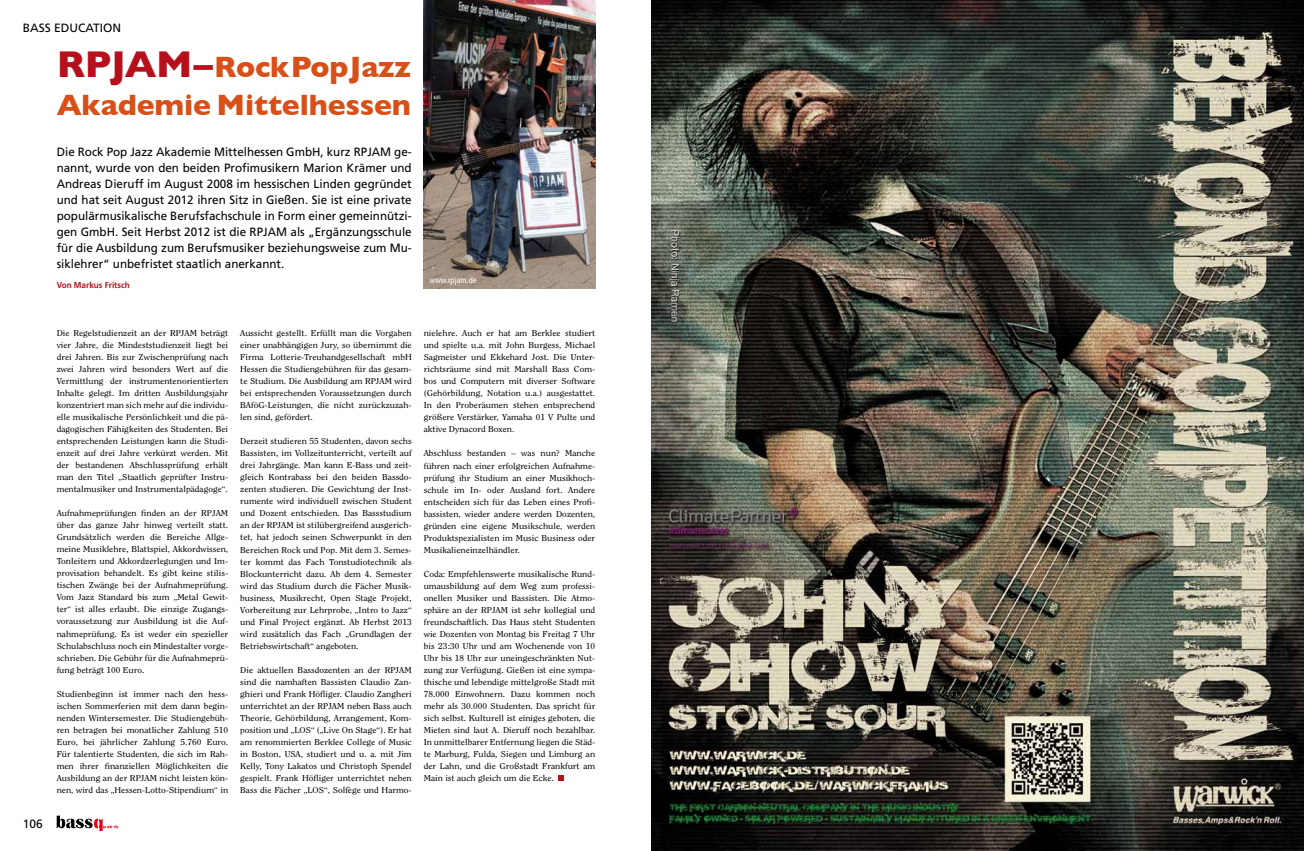
<style>
.page{position:relative;width:1304px;height:851px;background:#fff}
.page>*{position:absolute;margin:0;border:0;box-sizing:border-box;transform-origin:0 0}
.t1{font:700 30px/38px "Gill Sans";letter-spacing:-.005em;color:#d85017}
.t2{font:12px/16px "Frutiger";color:#000;text-align:justify}
.t3{font:8.5px/12px "Clearface Std";color:#000;text-align:justify;scale:1.1 1}
.t4{font:700 8.5px "Frutiger";color:#b6101d;scale:.96 1}
.t5{font:condensed 8.5px "Frutiger LT Std";color:#fff}
.s1{font-size:38px;color:#b6101d}
</style>
<div class="page">
<svg style="left:57px;top:815px;width:62px;height:15px"></svg>
<img style="left:424px;top:0;width:171px;height:288px">
<svg style="left:558px;top:775px;width:6px;height:5px"></svg>
<img style="left:652px;top:0;width:652px;height:850px">
<h2 class="t2" style="left:23px;top:20px;width:100px">BASS EDUCATION</h2>
<h1 class="t1" style="left:57px;top:48px;width:356px"><span class="s1">RPJAM –</span>Rock Pop Jazz<br>Akademie Mittelhessen</h1>
<p class="t2" style="left:57px;top:143px;width:357px">Die Rock Pop Jazz Akademie Mittelhessen GmbH, kurz RPJAM ge&shy;nannt, wurde von den beiden Profimusikern Marion Krämer und Andreas Dieruff im August 2008 im hessischen Linden gegründet und hat seit August 2012 ihren Sitz in Gießen. Sie ist eine private populärmusikalische Berufsfachschule in Form einer gemeinnützi&shy;gen GmbH. Seit Herbst 2012 ist die RPJAM als „Ergänzungsschule für die Ausbildung zum Berufsmusiker beziehungsweise zum Mu&shy;siklehrer“ unbefristet staatlich anerkannt.</p>
<p class="t4" style="left:57px;top:280px;width:78px">Von Markus Fritsch</p>
<p class="t5" style="left:429px;top:275px;width:49px">www.rpjam.de</p>
<h2 class="t2" style="left:23px;top:815px;width:22px">106</h2>
<p class="t3" style="left:57px;top:327px;width:157px">Die Regelstudienzeit an der RPJAM beträgt vier Jahre, die Mindeststudienzeit liegt bei drei Jahren. Bis zur Zwischenprüfung nach zwei Jahren wird besonders Wert auf die Vermittlung der instrumentenorientierten Inhalte gelegt. Im dritten Ausbildungsjahr konzentriert man sich mehr auf die individu&shy;elle musikalische Persönlichkeit und die pä&shy;dagogischen Fähigkeiten des Studenten. Bei entsprechenden Leistungen kann die Studi&shy;enzeit auf drei Jahre verkürzt werden. Mit der bestandenen Abschlussprüfung erhält man den Titel „Staatlich geprüfter Instru&shy;mentalmusiker und Instrumentalpädagoge“.</p>
<p class="t3" style="left:57px;top:507px;width:157px">Aufnahmeprüfungen finden an der RPJAM über das ganze Jahr hinweg verteilt statt.<br>Grundsätzlich werden die Bereiche Allge&shy;meine Musiklehre, Blattspiel, Akkordwissen, Tonleitern und Akkordzerlegungen und Im&shy;provisation behandelt. Es gibt keine stilis&shy;tischen Zwänge bei der Aufnahmeprüfung.<br>Vom Jazz Standard bis zum „Metal Gewit&shy;ter“ ist alles erlaubt. Die einzige Zugangs&shy;voraussetzung zur Ausbildung ist die Auf&shy;nahmeprüfung. Es ist weder ein spezieller Schulabschluss noch ein Mindestalter vorge&shy;schrieben. Die Gebühr für die Aufnahmeprü&shy;fung beträgt 100 Euro.</p>
<p class="t3" style="left:57px;top:687px;width:157px">Studienbeginn ist immer nach den hess&shy;ischen Sommerferien mit dem dann begin&shy;nenden Wintersemester. Die Studiengebüh&shy;ren betragen bei monatlicher Zahlung 510<br>Euro, bei jährlicher Zahlung 5.760 Euro.<br>Für talentierte Studenten, die sich im Rah&shy;men ihrer finanziellen Möglichkeiten die Ausbildung an der RPJAM nicht leisten kön&shy;nen, wird das „Hessen-Lotto-Stipendium“ in</p>
<p class="t3" style="left:240px;top:327px;width:157px">Aussicht gestellt. Erfüllt man die Vorgaben einer unabhängigen Jury, so übernimmt die Firma Lotterie-Treuhandgesellschaft mbH Hessen die Studiengebühren für das gesam&shy;te Studium. Die Ausbildung am RPJAM wird bei entsprechenden Voraussetzungen durch BAföG-Leistungen, die nicht zurückzuzah&shy;len sind, gefördert.</p>
<p class="t3" style="left:240px;top:435px;width:157px">Derzeit studieren 55 Studenten, davon sechs Bassisten, im Vollzeitunterricht, verteilt auf drei Jahrgänge. Man kann E-Bass und zeit&shy;gleich Kontrabass bei den beiden Bassdo&shy;zenten studieren. Die Gewichtung der Inst&shy;rumente wird individuell zwischen Student und Dozent entschieden. Das Bassstudium an der RPJAM ist stilübergreifend ausgerich&shy;tet, hat jedoch seinen Schwerpunkt in den Bereichen Rock und Pop. Mit dem 3. Semes&shy;ter kommt das Fach Tonstudiotechnik als Blockunterricht dazu. Ab dem 4. Semester wird das Studium durch die Fächer Musik&shy;business, Musikrecht, Open Stage Projekt, Vorbereitung zur Lehrprobe, „Intro to Jazz“ und Final Project ergänzt. Ab Herbst 2013 wird zusätzlich das Fach „Grundlagen der Betriebswirtschaft“ angeboten.</p>
<p class="t3" style="left:240px;top:663px;width:157px">Die aktuellen Bassdozenten an der RPJAM sind die namhaften Bassisten Claudio Zan&shy;ghieri und Frank Höfliger. Claudio Zangheri unterrichtet an der RPJAM neben Bass auch Theorie, Gehörbildung, Arrangement, Kom&shy;position und „LOS“ („Live On Stage“). Er hat am renommierten Berklee College of Music in Boston, USA, studiert und u. a. mit Jim Kelly, Tony Lakatos und Christoph Spendel gespielt. Frank Höfliger unterrichtet neben Bass die Fächer „LOS“, Solfège und Harmo-</p>
<p class="t3" style="left:424px;top:327px;width:157px">nielehre. Auch er hat am Berklee studiert und spielte u.a. mit John Burgess, Michael Sagmeister und Ekkehard Jost. Die Unter&shy;richtsräume sind mit Marshall Bass Com&shy;bos und Computern mit diverser Software (Gehörbildung, Notation u.a.) ausgestattet.<br>In den Proberäumen stehen entsprechend größere Verstärker, Yamaha 01 V Pulte und aktive Dynacord Boxen.</p>
<p class="t3" style="left:424px;top:447px;width:157px">Abschluss bestanden – was nun? Manche führen nach einer erfolgreichen Aufnahme&shy;prüfung ihr Studium an einer Musikhoch&shy;schule im In- oder Ausland fort. Andere entscheiden sich für das Leben eines Profi&shy;bassisten, wieder andere werden Dozenten, gründen eine eigene Musikschule, werden Produktspezialisten im Music Business oder Musikalieneinzelhändler.</p>
<p class="t3" style="left:424px;top:567px;width:157px">Coda: Empfehlenswerte musikalische Rund&shy;umausbildung auf dem Weg zum professi&shy;onellen Musiker und Bassisten. Die Atmo&shy;sphäre an der RPJAM ist sehr kollegial und freundschaftlich. Das Haus steht Studenten wie Dozenten von Montag bis Freitag 7 Uhr bis 23:30 Uhr und am Wochenende von 10<br>Uhr bis 18 Uhr zur uneingeschränkten Nut&shy;zung zur Verfügung. Gießen ist eine sympa&shy;thische und lebendige mittelgroße Stadt mit 78.000 Einwohnern. Dazu kommen noch mehr als 30.000 Studenten. Das spricht für sich selbst. Kulturell ist einiges geboten, die Mieten sind laut A. Dieruff noch bezahlbar.<br>In unmittelbarer Entfernung liegen die Städ&shy;te Marburg, Fulda, Siegen und Limburg an der Lahn, und die Großstadt Frankfurt am Main ist auch gleich um die Ecke.</p>
</div>
